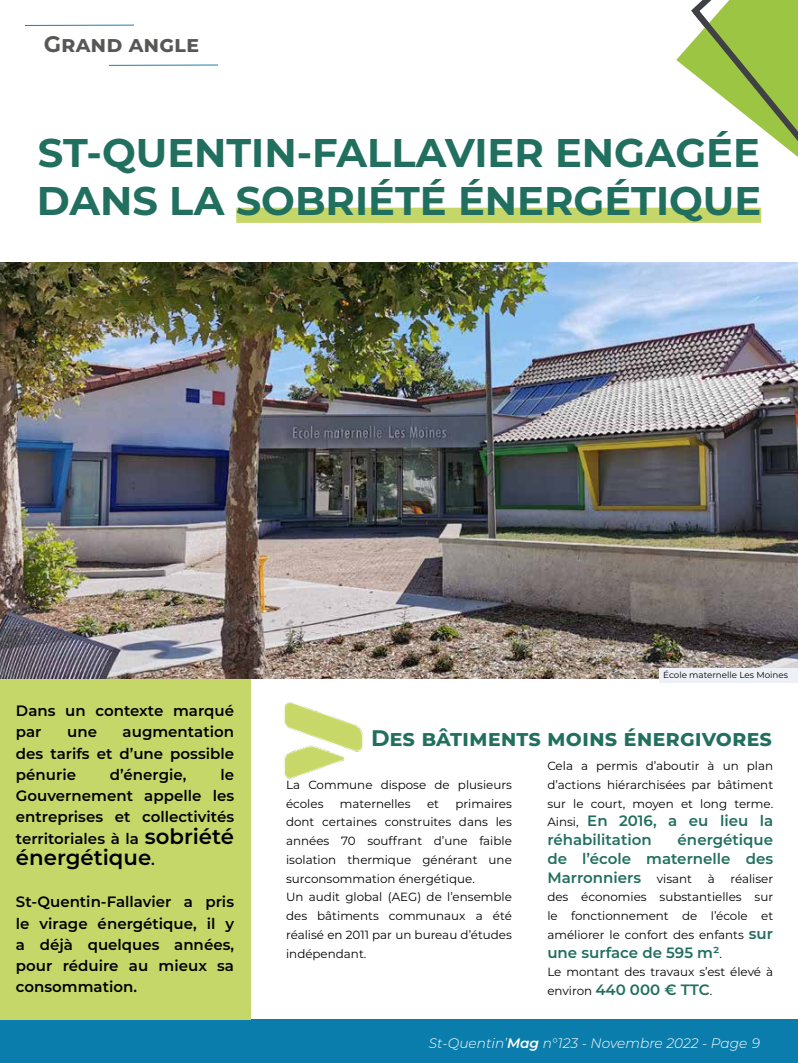
<style>
.page{position:relative;width:798px;height:1063px;background:#fff}
.page>*{position:absolute;margin:0;border:0;box-sizing:border-box;transform-origin:0 0}
.t1{font:700 40px/48px "Montserrat";color:#216f5f}
.t2{font:700 22.5px "Montserrat";color:#216f5f}
.t3{font:700 22.5px "Montserrat";color:#575756}
.t4{font:600 21.25px "Montserrat";color:#000}
.t5{font:600 15px/21.2px "Montserrat";color:#000;text-align:justify}
.t6{font:600 15px/18.8px "Montserrat";color:#216f5f}
.t7{font:italic 300 13.75px "Montserrat";color:#fff}
.t8{font:11.88px/18.8px "Montserrat";color:#000}
.t9{font:8.75px "Montserrat";color:#000}
.s1{font-size:21.25px}
.s2{font-size:15px}
.s3{font-weight:400;font-size:11.88px;color:#000}
.s4{font-weight:600;font-size:15px;color:#216f5f}
.s5{font-weight:600}
</style>
<div class="page">
<div style="left:0;top:1020px;width:797px;height:43px;background:#0a7dac"></div>
<svg style="left:676px;top:0;width:121px;height:156px"></svg>
<div style="left:0;top:669px;width:250px;height:351px;background:#c6d769"></div>
<div style="left:235px;top:206px;width:527px;height:18px;background:#c6d769;border:1px solid #fff"></div>
<hr style="left:25px;top:25px;width:109px;height:1px;background:#1e7cac">
<hr style="left:109px;top:65px;width:109px;height:1px;background:#1e7cac">
<img style="left:0;top:262px;width:797px;height:417px">
<img style="left:284px;top:702px;width:79px;height:77px">
<div style="left:659px;top:668px;width:138px;height:14px;background:#edf1f7"></div>
<h2 class="t3" style="left:44px;top:28px;width:156px">Grand angle</h2>
<h1 class="t1" style="left:37px;top:127px;width:725px">ST-QUENTIN-FALLAVIER ENGAGÉE<br>DANS LA SOBRIÉTÉ ÉNERGÉTIQUE</h1>
<p class="t5" style="left:16px;top:699px;width:219px">Dans un contexte marqué par</p>
<p class="t5" style="left:16px;top:721px;width:219px;text-indent:107px">augmentation des tarifs et d’une possible pénurie</p>
<p class="t5" style="left:67px;top:721px;width:31px">une</p>
<p class="t5" style="left:110px;top:763px;width:78px">d’énergie,</p>
<p class="t5" style="left:16px;top:763px;width:219px;text-indent:204px">le Gouvernement appelle les entreprises et collectivités territoriales à la <span class="s1">sobriété</span></p>
<h3 class="t4" style="left:16px;top:842px;width:140px">énergétique<span class="s2">.</span></h3>
<p class="t5" style="left:16px;top:891px;width:219px">St-Quentin-Fallavier a pris le virage énergétique, il y a déjà quelques années, pour réduire au mieux sa consommation.</p>
<p class="t9" style="left:663px;top:669px;width:126px">École maternelle Les Moines</p>
<h2 class="t2" style="left:371px;top:721px;width:402px">Des bâtiments moins énergivores</h2>
<p class="t8" style="left:286px;top:775px;width:227px">La Commune dispose de plusieurs écoles</p>
<p class="t8" style="left:286px;top:794px;width:227px;text-indent:169px">primaires dont certaines construites dans les années 70 souffrant d’une faible isolation thermique générant une surconsommation énergétique.<br>Un audit global (AEG) de l’ensemble des bâtiments communaux a été réalisé en 2011 par un bureau d’études indépendant.</p>
<p class="t8" style="left:340px;top:794px;width:72px">maternelles</p>
<p class="t8" style="left:427px;top:794px;width:13px">et</p>
<p class="t8" style="left:547px;top:756px;width:227px;text-align:justify">Cela a permis d’aboutir à un plan d’actions hiérarchisées par bâtiment sur le court, moyen et long terme.</p>
<p class="t6" style="left:547px;top:811px;width:227px"><span class="s3">Ainsi,</span> En 2016, a eu lieu la réhabilitation</p>
<p class="t6" style="left:547px;top:830px;width:227px;text-align:justify;text-indent:130px">énergétique de l’école maternelle des Marronniers</p>
<p class="t8" style="left:547px;top:869px;width:227px;text-align:justify;text-indent:183px">réaliser des économies substantielles sur le fonctionnement de l’école et améliorer le confort des enfants <span class="s4">sur</span></p>
<p class="t6" style="left:547px;top:942px;width:176px">une surface de 595 m²<span class="s3">.</span></p>
<p class="t8" style="left:547px;top:962px;width:227px">Le montant des travaux s’est élevé à</p>
<p class="t6" style="left:547px;top:980px;width:166px"><span class="s3">environ</span> 440 000 € TTC<span class="s3">.</span></p>
<p class="t8" style="left:656px;top:869px;width:37px">visant</p>
<p class="t8" style="left:707px;top:869px;width:9px">à</p>
<p class="t7" style="left:428px;top:1034px;width:333px">St-Quentin’<span class="s5">Mag</span> n°123 - Novembre 2022 - Page 9</p>
</div>
